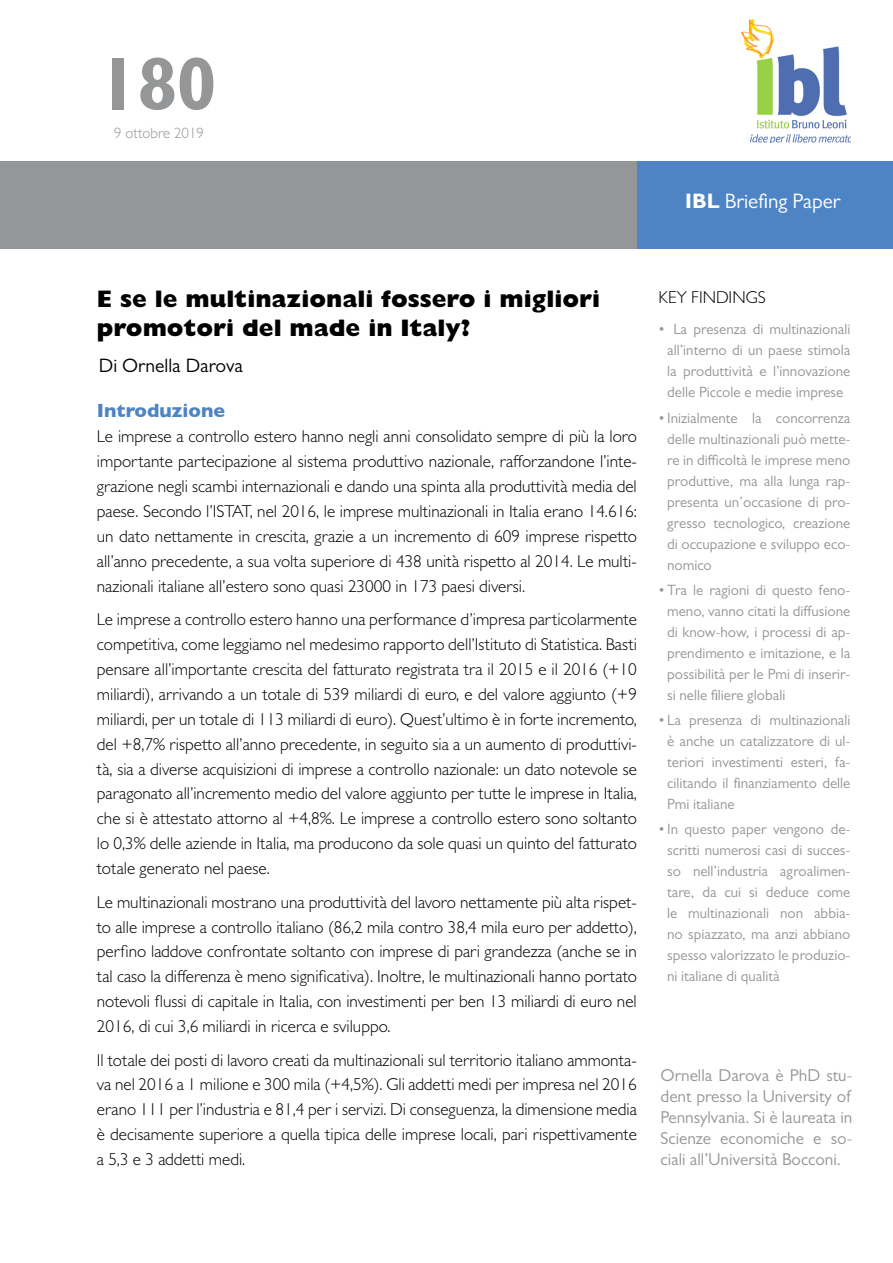
<style>
.page{position:relative;width:893px;height:1263px;background:#fff}
.page>*{position:absolute;margin:0;border:0;box-sizing:border-box;transform-origin:0 0}
.t1{font:700 condensed 75px "Gill Sans MT Pro";color:#949698}
.t2{font:800 24px/28.8px "Gill Sans MT Pro";color:#000}
.t3{font:21px "Gill Sans MT Pro";color:#fff}
.Author{font:19.5px "Gill Sans MT Pro";color:#000}
.Paragraph_1{font:700 19.5px "Gill Sans";color:#4e84c4}
.Body{font:300 17.25px/24.9px "Gill Sans MT Pro";color:#000;text-align:justify}
.Biography{font:17.25px/21px "Gill Sans MT Pro";color:#949698;text-align:justify}
.t4{font:15px/21px "Gill Sans MT Pro";color:#949698;text-align:justify}
.t5{font:300 15px "Gill Sans MT Pro";color:#949698}
.s1{font-weight:700}
</style>
<div class="page">
<div style="left:0;top:161px;width:714px;height:87px;background:#949698"></div>
<div style="left:638px;top:161px;width:255px;height:87px;background:#4e84c4"></div>
<img style="left:741px;top:19px;width:109px;height:123px">
<h1 class="t1" style="left:99px;top:40px;width:119px">180</h1>
<p class="t5" style="left:114px;top:124px;width:91px">9 ottobre 2019</p>
<p class="t3" style="left:685px;top:189px;width:157px"><span class="s1">IBL</span> Briefing Paper</p>
<p class="t2" style="left:97px;top:284px;width:505px">E se le multinazionali fossero i migliori promotori del made in Italy?</p>
<p class="Body" style="left:659px;top:284px;width:109px">KEY FINDINGS</p>
<p class="t4" style="left:659px;top:319px;width:193px;text-align:center">• La presenza di multinazionali all’interno di un paese stimola la produttività e l’innovazione delle Piccole e medie imprese</p>
<p class="t4" style="left:667px;top:407px;width:185px;text-indent:-9px">• Inizialmente la concorrenza delle multinazionali può mette&shy;re in difficoltà le imprese meno produttive, ma alla lunga rap&shy;presenta un’occasione di pro&shy;gresso tecnologico, creazione di occupazione e sviluppo eco&shy;nomico</p>
<p class="t4" style="left:667px;top:579px;width:185px;text-indent:-9px">• Tra le ragioni di questo feno&shy;meno, vanno citati la diffusione di know-how, i processi di ap&shy;prendimento e imitazione, e la possibilità per le Pmi di inserir&shy;si nelle filiere globali</p>
<p class="t4" style="left:667px;top:709px;width:185px;text-indent:-9px">• La presenza di multinazionali è anche un catalizzatore di ul&shy;teriori investimenti esteri, fa&shy;cilitando il finanziamento delle Pmi italiane</p>
<p class="t4" style="left:667px;top:819px;width:185px;text-indent:-9px">• In questo paper vengono de&shy;scritti numerosi casi di succes&shy;so nell’industria agroalimen&shy;tare, da cui si deduce come le multinazionali non abbia&shy;no spiazzato, ma anzi abbiano spesso valorizzato le produzio&shy;ni italiane di qualità</p>
<p class="Author" style="left:99px;top:354px;width:146px">Di Ornella Darova</p>
<p class="Paragraph_1" style="left:97px;top:395px;width:130px">Introduzione</p>
<p class="Body" style="left:97px;top:424px;width:542px">Le imprese a controllo estero hanno negli anni consolidato sempre di più la loro importante partecipazione al sistema produttivo nazionale, rafforzandone l’inte&shy;grazione negli scambi internazionali e dando una spinta alla produttività media del paese. Secondo l’ISTAT, nel 2016, le imprese multinazionali in Italia erano 14.616: un dato nettamente in crescita, grazie a un incremento di 609 imprese rispetto all’anno precedente, a sua volta superiore di 438 unità rispetto al 2014. Le multi&shy;nazionali italiane all’estero sono quasi 23000 in 173 paesi diversi.</p>
<p class="Body" style="left:97px;top:607px;width:542px">Le imprese a controllo estero hanno una performance d’impresa particolarmente competitiva, come leggiamo nel medesimo rapporto dell’Istituto di Statistica. Basti pensare all’importante crescita del fatturato registrata tra il 2015 e il 2016 (+10 miliardi), arrivando a un totale di 539 miliardi di euro, e del valore aggiunto (+9 miliardi, per un totale di 113 miliardi di euro). Quest’ultimo è in forte incremento, del +8,7% rispetto all’anno precedente, in seguito sia a un aumento di produttivi&shy;tà, sia a diverse acquisizioni di imprese a controllo nazionale: un dato notevole se paragonato all’incremento medio del valore aggiunto per tutte le imprese in Italia, che si è attestato attorno al +4,8%. Le imprese a controllo estero sono soltanto lo 0,3% delle aziende in Italia, ma producono da sole quasi un quinto del fatturato totale generato nel paese.</p>
<p class="Body" style="left:97px;top:889px;width:542px">Le multinazionali mostrano una produttività del lavoro nettamente più alta rispet&shy;to alle imprese a controllo italiano (86,2 mila contro 38,4 mila euro per addetto), perfino laddove confrontate soltanto con imprese di pari grandezza (anche se in tal caso la differenza è meno significativa). Inoltre, le multinazionali hanno portato notevoli flussi di capitale in Italia, con investimenti per ben 13 miliardi di euro nel 2016, di cui 3,6 miliardi in ricerca e sviluppo.</p>
<p class="Body" style="left:97px;top:1047px;width:542px">Il totale dei posti di lavoro creati da multinazionali sul territorio italiano ammonta&shy;va nel 2016 a 1 milione e 300 mila (+4,5%). Gli addetti medi per impresa nel 2016 erano 111 per l’industria e 81,4 per i servizi. Di conseguenza, la dimensione media è decisamente superiore a quella tipica delle imprese locali, pari rispettivamente a 5,3 e 3 addetti medi.</p>
<p class="Biography" style="left:660px;top:1065px;width:193px">Ornella Darova è PhD stu&shy;dent presso la University of Pennsylvania. Si è laureata in Scienze economiche e so&shy;ciali all’Università Bocconi.</p>
</div>
